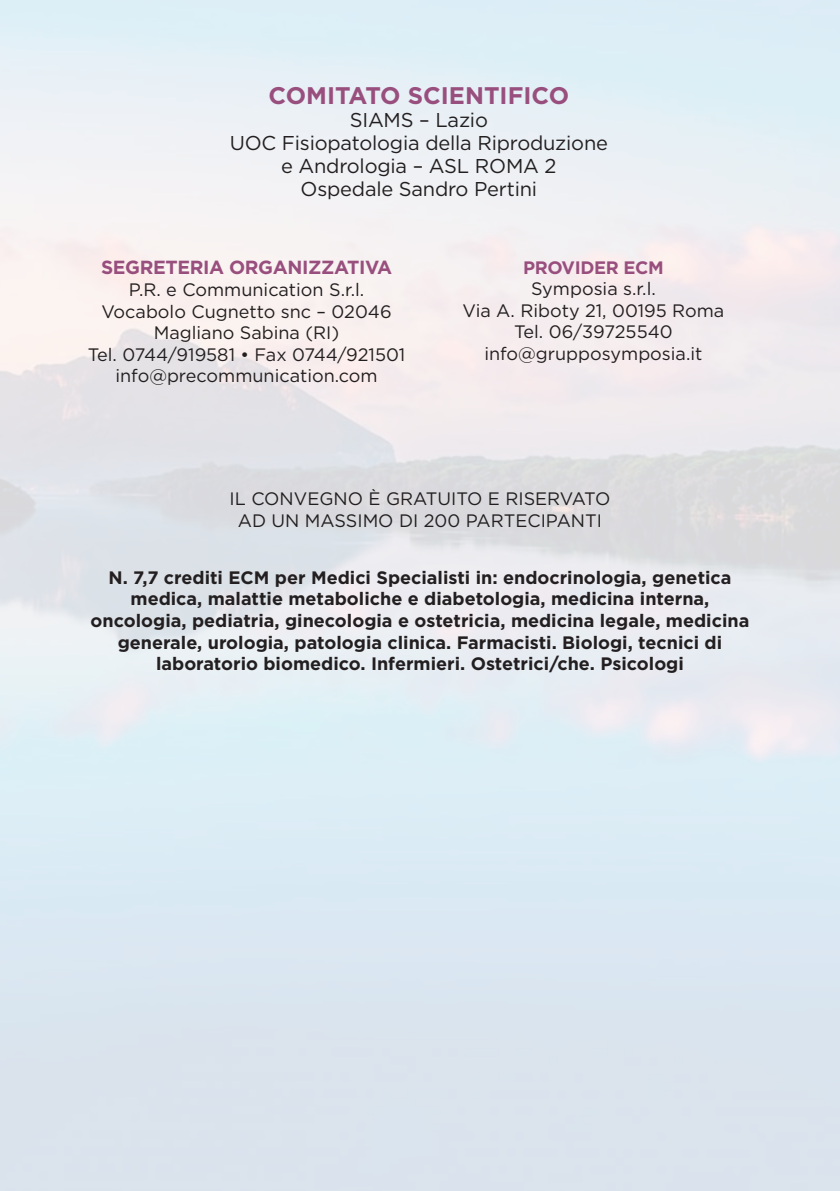
<style>
.page{position:relative;width:840px;height:1191px;background:#fff}
.page>*{position:absolute;margin:0;border:0;box-sizing:border-box;transform-origin:0 0}
.t1{font:700 24px "Gotham";color:#994f7e}
.t2{font:20px/23px "Gotham";letter-spacing:-.01em;color:#231f20;text-align:center}
.t3{font:700 19px "Gotham";letter-spacing:-.02em;color:#994f7e}
.t4{font:700 18px/21.6px "Gotham";color:#231f20;text-align:center}
.t5{font:18px/21.6px "Gotham";color:#231f20;text-align:center}
.t6{font:700 18px "Gotham";letter-spacing:-.02em;color:#994f7e}
</style>
<div class="page">
<p class="t1" style="left:268px;top:80px;width:302px">COMITATO SCIENTIFICO</p>
<p class="t2" style="left:349px;top:108px;width:139px">SIAMS – Lazio</p>
<p class="t2" style="left:229px;top:131px;width:379px">UOC Fisiopatologia della Riproduzione e Andrologia – ASL ROMA 2<br>Ospedale Sandro Pertini</p>
<p class="t3" style="left:101px;top:255px;width:292px">SEGRETERIA ORGANIZZATIVA</p>
<p class="t5" style="left:129px;top:278px;width:237px">P.R. e Communication S.r.l.</p>
<p class="t5" style="left:101px;top:300px;width:291px">Vocabolo Cugnetto snc – 02046<br>Magliano Sabina (RI)</p>
<p class="t5" style="left:88px;top:343px;width:319px">Tel. 0744/919581 • Fax 0744/921501</p>
<p class="t5" style="left:115px;top:365px;width:263px">info@precommunication.com</p>
<p class="t6" style="left:522px;top:255px;width:142px">PROVIDER ECM</p>
<p class="t5" style="left:530px;top:278px;width:126px">Symposia s.r.l.</p>
<p class="t5" style="left:462px;top:299px;width:263px">Via A. Riboty 21, 00195 Roma</p>
<p class="t5" style="left:484px;top:321px;width:219px">Tel. 06/39725540 info@grupposymposia.it</p>
<p class="t5" style="left:229px;top:487px;width:382px">IL CONVEGNO È GRATUITO E RISERVATO</p>
<p class="t5" style="left:238px;top:509px;width:365px">AD UN MASSIMO DI 200 PARTECIPANTI</p>
<p class="t4" style="left:91px;top:566px;width:660px">N. 7,7 crediti ECM per Medici Specialisti in: endocrinologia, genetica medica, malattie metaboliche e diabetologia, medicina interna, oncologia, pediatria, ginecologia e ostetricia, medicina legale, medicina generale, urologia, patologia clinica. Farmacisti. Biologi, tecnici di laboratorio biomedico. Infermieri. Ostetrici/che. Psicologi</p>
</div>
